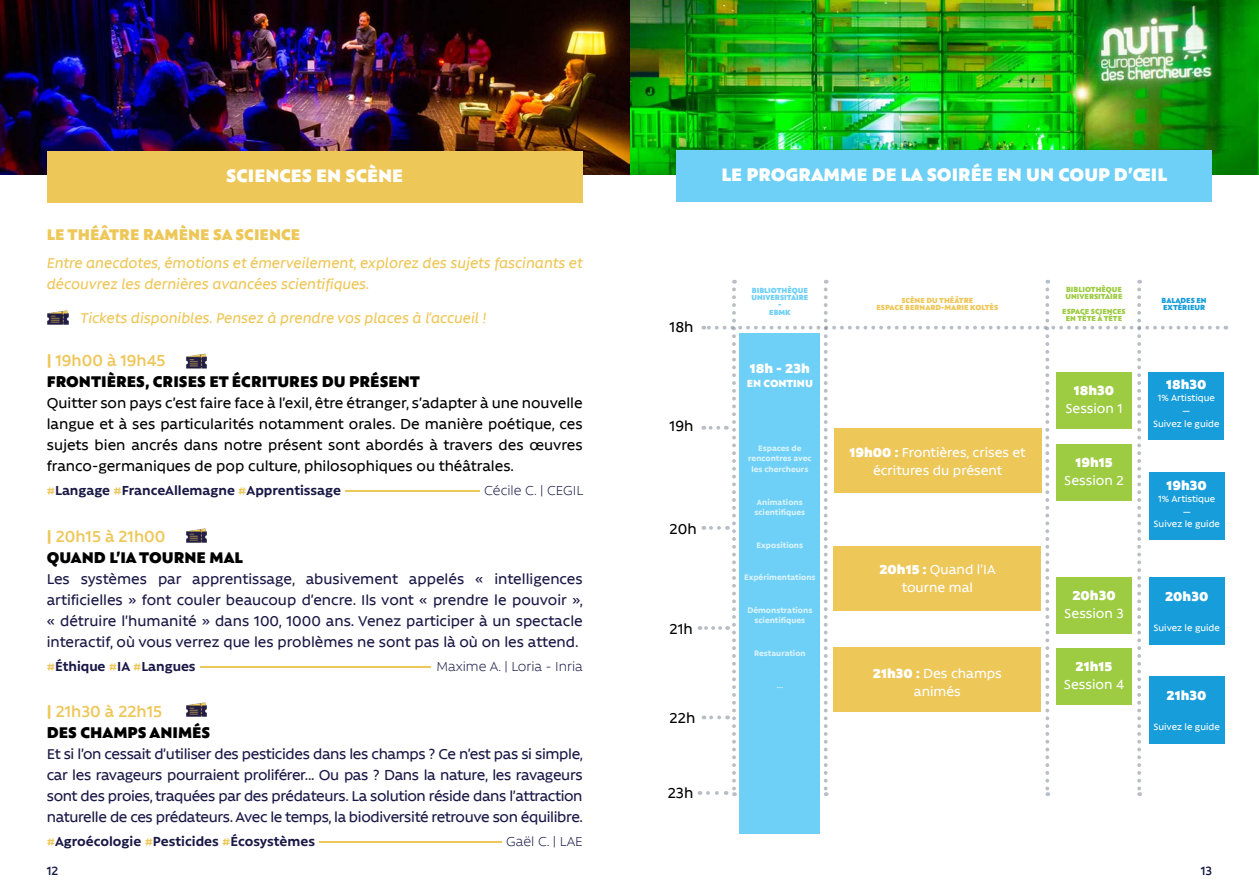
<style>
.page{position:relative;width:1259px;height:893px;background:#fff}
.page>*{position:absolute;margin:0;border:0;box-sizing:border-box;transform-origin:0 0}
.t1{font:900 21px "Rawson";color:#fff}
.t2{font:900 18px "Rawson";color:#000001}
.t3{font:600 18px "Rawson";color:#eec759}
.t4{font:900 18px "Rawson";color:#eec759}
.t5{font:500 16.65px "Rawson";color:#000001}
.t6{font:500 16.5px/21px "Rawson";letter-spacing:-.02em;color:#191846;text-align:justify}
.t7{font:500 16.5px/21px "Rawson";color:#000001;text-align:justify}
.t8{font:italic 500 16.5px/21px "Rawson";color:#eec759}
.t9{font:500 15px/18px "Rawson";color:#fff;text-align:center}
.t10{font:700 15px "Rawson";color:#191846}
.t11{font:900 15px "Rawson";color:#fff}
.t12{font:300 15px "Rawson";color:#191846}
.t13{font:600 13.5px "Rawson";color:#171b46}
.t14{font:900 12px "Rawson";color:#fff}
.t15{font:500 10.5px "Rawson";color:#fff}
.t16{font:800 9px/10.8px "Rawson";color:#fff;text-align:center}
.t17{font:900 8.55px "Rawson";color:#9dcb42}
.t18{font:900 8.55px "Rawson";color:#eec759}
.t19{font:900 8.55px "Rawson";color:#6ed0f6}
.t20{font:900 8.55px "Rawson";color:#179dd9}
.s1{font-weight:800}
.s2{color:#eec759}
.s3{font-weight:900}
</style>
<div class="page">
<img style="left:0;top:0;width:1259px;height:175px">
<div style="left:676px;top:150px;width:536px;height:51px;background:#6ed0f6"></div>
<svg style="left:699px;top:280px;width:518px;height:516px"></svg>
<div style="left:1148px;top:372px;width:76px;height:67px;background:#179dd9"></div>
<div style="left:1149px;top:473px;width:75px;height:67px;background:#179dd9"></div>
<div style="left:1149px;top:577px;width:75px;height:68px;background:#179dd9"></div>
<div style="left:1149px;top:676px;width:75px;height:67px;background:#179dd9"></div>
<div style="left:1056px;top:372px;width:75px;height:56px;background:#9dcb42"></div>
<div style="left:1056px;top:444px;width:75px;height:57px;background:#9dcb42"></div>
<div style="left:1056px;top:577px;width:75px;height:57px;background:#9dcb42"></div>
<div style="left:1056px;top:648px;width:75px;height:56px;background:#9dcb42"></div>
<div style="left:833px;top:428px;width:208px;height:65px;background:#eec759"></div>
<div style="left:833px;top:546px;width:208px;height:65px;background:#eec759"></div>
<div style="left:833px;top:647px;width:208px;height:65px;background:#eec759"></div>
<div style="left:740px;top:333px;width:80px;height:500px;background:#6ed0f6"></div>
<div style="left:47px;top:151px;width:536px;height:51px;background:#eec759"></div>
<hr style="left:200px;top:666px;width:230px;height:1px;background:#eec759">
<hr style="left:319px;top:841px;width:183px;height:2px;background:#eec759">
<hr style="left:345px;top:490px;width:135px;height:2px;background:#eec759">
<img style="left:47px;top:310px;width:22px;height:15px">
<img style="left:186px;top:528px;width:21px;height:15px">
<img style="left:186px;top:353px;width:21px;height:16px">
<img style="left:186px;top:702px;width:21px;height:15px">
<p class="t1" style="left:226px;top:163px;width:178px">SCIENCES EN SCÈNE</p>
<p class="t4" style="left:47px;top:224px;width:255px">LE THÉÂTRE RAMÈNE SA SCIENCE</p>
<p class="t8" style="left:47px;top:253px;width:537px">Entre anecdotes, émotions et émerveilement, explorez des sujets fascinants et découvrez les dernières avancées scientifiques.</p>
<p class="t8" style="left:80px;top:308px;width:408px">Tickets disponibles. Pensez à prendre vos places à l’accueil !</p>
<p class="t3" style="left:47px;top:351px;width:120px"><span class="s1">|</span> 19h00 à 19h45</p>
<p class="t2" style="left:47px;top:371px;width:375px">FRONTIÈRES, CRISES ET ÉCRITURES DU PRÉSENT</p>
<p class="t7" style="left:47px;top:392px;width:537px">Quitter son pays c’est faire face à l’exil, être étranger, s’adapter à une nouvelle langue et à ses particularités notamment orales. De manière poétique, ces sujets bien ancrés dans notre présent sont abordés à travers des œuvres franco-germaniques de pop culture, philosophiques ou théâtrales.</p>
<p class="t10" style="left:47px;top:482px;width:296px"><span class="s2">#</span>Langage <span class="s2">#</span>FranceAllemagne <span class="s2">#</span>Apprentissage</p>
<p class="t12" style="left:484px;top:483px;width:100px">Cécile C. | CEGIL</p>
<p class="t3" style="left:47px;top:526px;width:120px"><span class="s1">|</span> 20h15 à 21h00</p>
<p class="t2" style="left:47px;top:546px;width:197px">QUAND L’IA TOURNE MAL</p>
<p class="t6" style="left:47px;top:568px;width:538px">Les systèmes par apprentissage, abusivement appelés « intelligences artificielles » font couler beaucoup d’encre. Ils vont « prendre le pouvoir », « détruire l’humanité » dans 100, 1000 ans. Venez participer à un spectacle interactif, où vous verrez que les problèmes ne sont pas là où on les attend.</p>
<p class="t10" style="left:47px;top:657px;width:150px"><span class="s2">#</span>Éthique <span class="s2">#</span>IA <span class="s2">#</span>Langues</p>
<p class="t12" style="left:436px;top:658px;width:148px">Maxime A. | Loria - Inria</p>
<p class="t3" style="left:47px;top:701px;width:117px"><span class="s1">|</span> 21h30 à 22h15</p>
<p class="t2" style="left:47px;top:721px;width:165px">DES CHAMPS ANIMÉS</p>
<p class="t6" style="left:47px;top:743px;width:538px">Et si l’on cessait d’utiliser des pesticides dans les champs ? Ce n’est pas si simple, car les ravageurs pourraient proliférer... Ou pas ? Dans la nature, les ravageurs sont des proies, traquées par des prédateurs. La solution réside dans l’attraction naturelle de ces prédateurs. Avec le temps, la biodiversité retrouve son équilibre.</p>
<p class="t10" style="left:47px;top:833px;width:270px"><span class="s2">#</span>Agroécologie <span class="s2">#</span>Pesticides <span class="s2">#</span>Écosystèmes</p>
<p class="t12" style="left:506px;top:833px;width:78px">Gaël C. | LAE</p>
<p class="t1" style="left:721px;top:161px;width:447px">LE PROGRAMME DE LA SOIRÉE EN UN COUP D’ŒIL</p>
<p class="t5" style="left:669px;top:318px;width:25px">18h</p>
<p class="t5" style="left:669px;top:417px;width:25px">19h</p>
<p class="t5" style="left:669px;top:519px;width:29px">20h</p>
<p class="t5" style="left:669px;top:619px;width:25px">21h</p>
<p class="t5" style="left:669px;top:709px;width:27px">22h</p>
<p class="t5" style="left:668px;top:783px;width:27px">23h</p>
<p class="t19" style="left:752px;top:285px;width:57px">BIBLIOTHÈQUE</p>
<p class="t19" style="left:751px;top:292px;width:58px">UNIVERSITAIRE</p>
<p class="t19" style="left:778px;top:299px;width:5px">-</p>
<p class="t19" style="left:769px;top:307px;width:23px">EBMK</p>
<p class="t11" style="left:750px;top:359px;width:61px">18h - 23h</p>
<p class="t14" style="left:747px;top:376px;width:68px">EN CONTINU</p>
<p class="t16" style="left:748px;top:442px;width:65px">Espaces de rencontres avec les chercheurs</p>
<p class="t16" style="left:754px;top:496px;width:52px;text-align:left">Animations scientifiques</p>
<p class="t16" style="left:756px;top:539px;width:48px">Expositions</p>
<p class="t16" style="left:744px;top:572px;width:73px">Expérimentations</p>
<p class="t16" style="left:747px;top:604px;width:67px">Démonstrations scientifiques</p>
<p class="t16" style="left:754px;top:647px;width:53px">Restauration</p>
<p class="t16" style="left:777px;top:680px;width:8px">...</p>
<p class="t18" style="left:901px;top:295px;width:73px">SCÈNE DU THÉÂTRE</p>
<p class="t18" style="left:876px;top:302px;width:123px">ESPACE BERNARD-MARIE KOLTÈS</p>
<p class="t9" style="left:849px;top:443px;width:178px"><span class="s3">19h00 :</span> Frontières, crises et écritures du présent</p>
<p class="t9" style="left:879px;top:561px;width:118px"><span class="s3">20h15 :</span> Quand l’IA</p>
<p class="t9" style="left:901px;top:579px;width:73px">tourne mal</p>
<p class="t9" style="left:873px;top:664px;width:130px"><span class="s3">21h30 :</span> Des champs</p>
<p class="t9" style="left:914px;top:682px;width:48px">animés</p>
<p class="t17" style="left:1066px;top:284px;width:57px">BIBLIOTHÈQUE</p>
<p class="t17" style="left:1065px;top:291px;width:58px">UNIVERSITAIRE</p>
<p class="t17" style="left:1062px;top:306px;width:65px">ESPACE SCIENCES</p>
<p class="t17" style="left:1066px;top:313px;width:58px">EN TÊTE À TÊTE</p>
<p class="t11" style="left:1074px;top:381px;width:42px">18h30</p>
<p class="t9" style="left:1065px;top:399px;width:59px">Session 1</p>
<p class="t11" style="left:1075px;top:454px;width:39px">19h15</p>
<p class="t9" style="left:1064px;top:471px;width:61px">Session 2</p>
<p class="t11" style="left:1072px;top:587px;width:45px">20h30</p>
<p class="t9" style="left:1064px;top:604px;width:61px">Session 3</p>
<p class="t11" style="left:1075px;top:657px;width:38px">21h15</p>
<p class="t9" style="left:1064px;top:675px;width:62px">Session 4</p>
<p class="t20" style="left:1161px;top:295px;width:47px">BALADES EN</p>
<p class="t20" style="left:1163px;top:302px;width:43px">EXTÉRIEUR</p>
<p class="t11" style="left:1166px;top:375px;width:42px">18h30</p>
<p class="t15" style="left:1157px;top:392px;width:58px">1% Artistique</p>
<p class="t15" style="left:1182px;top:405px;width:10px">—</p>
<p class="t15" style="left:1153px;top:418px;width:68px">Suivez le guide</p>
<p class="t11" style="left:1166px;top:476px;width:42px">19h30</p>
<p class="t15" style="left:1158px;top:493px;width:58px">1% Artistique</p>
<p class="t15" style="left:1182px;top:506px;width:10px">—</p>
<p class="t15" style="left:1153px;top:518px;width:68px">Suivez le guide</p>
<p class="t11" style="left:1165px;top:587px;width:45px">20h30</p>
<p class="t15" style="left:1153px;top:622px;width:68px">Suivez le guide</p>
<p class="t11" style="left:1166px;top:686px;width:41px">21h30</p>
<p class="t15" style="left:1153px;top:721px;width:68px">Suivez le guide</p>
<p class="t13" style="left:47px;top:863px;width:13px">12</p>
<p class="t13" style="left:1200px;top:863px;width:13px">13</p>
</div>
